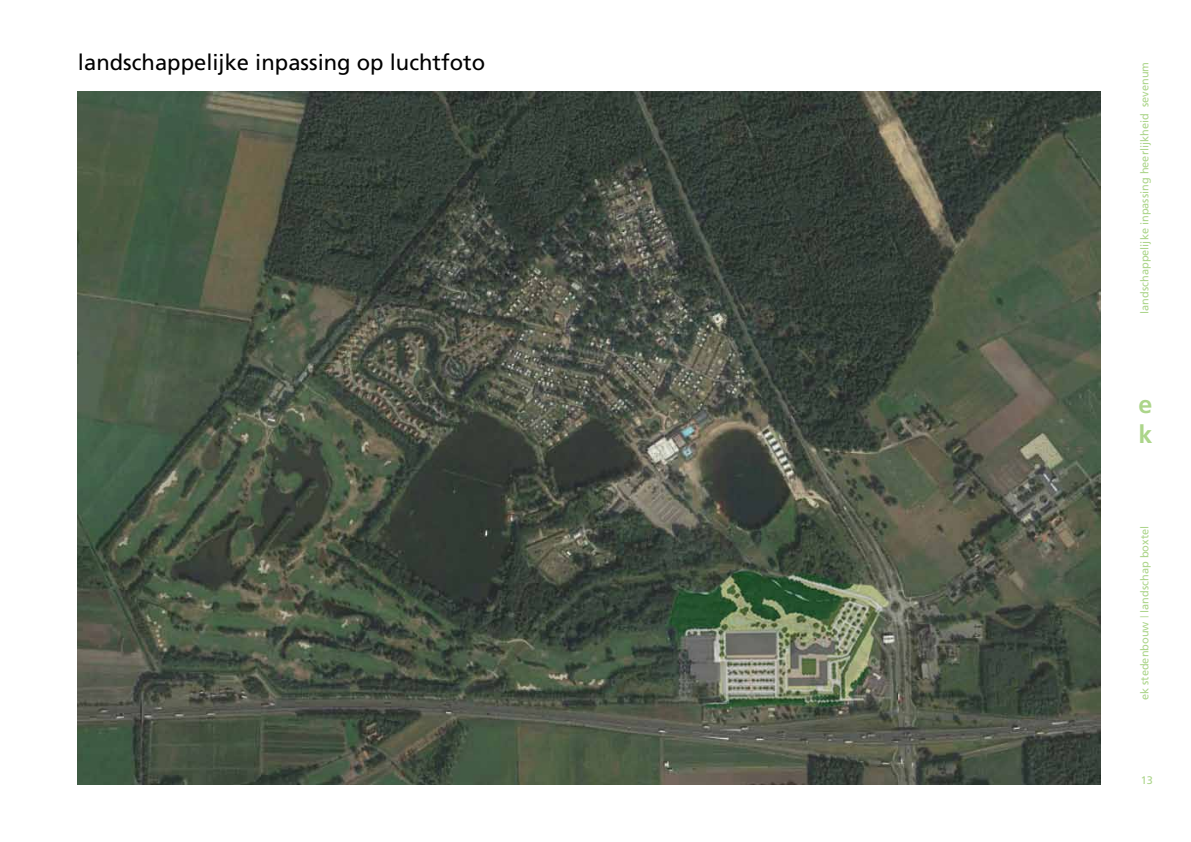
<style>
.page{position:relative;width:1191px;height:842px;background:#fff}
.page>*{position:absolute;margin:0;border:0;box-sizing:border-box;transform-origin:0 0}
.t1{font:700 25px/30px "Frutiger";color:#acd58a}
.t2{font:22px "Frutiger";color:#000}
.t3{font:11px "Frutiger";color:#acd58a}
.s1{font-weight:300}
</style>
<div class="page">
<img style="left:78px;top:92px;width:1022px;height:693px">
<h2 class="t2" style="left:78px;top:50px;width:409px">landschappelijke inpassing op luchtfoto</h2>
<p class="t3" style="left:1138px;top:314px;width:253px;rotate:-90deg">landschappelijke inpassing heerlijkheid sevenum</p>
<h1 class="t1" style="left:1138px;top:389px;width:15px">e k</h1>
<p class="t3" style="left:1138px;top:700px;width:176px;rotate:-90deg">ek stedenbouw <span class="s1">|</span> landschap boxtel</p>
<p class="t3" style="left:1140px;top:774px;width:14px">13</p>
</div>
